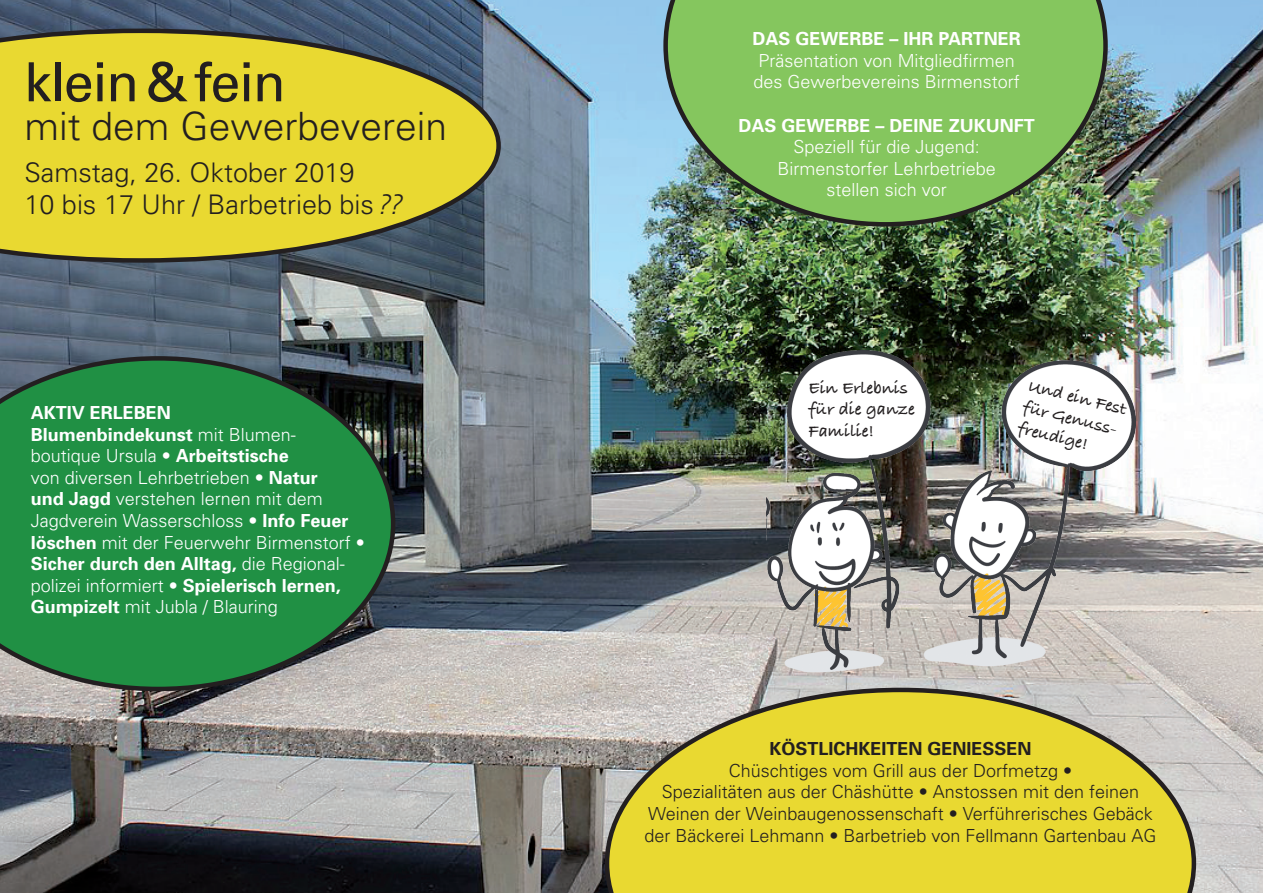
<style>
.page{position:relative;width:1263px;height:893px;background:#fff}
.page>*{position:absolute;margin:0;border:0;box-sizing:border-box;transform-origin:0 0}
.t1{font:54px "Univers";letter-spacing:-.025em;color:#231f20}
.t2{font:300 39px "Univers";color:#231f20}
.t3{font:300 27px/32.4px "Univers";color:#231f20}
.t4{font:300 18px/21.6px "Univers";color:#fff}
.t5{font:300 18px/21.6px "Univers";color:#231f20;text-align:center}
.t6{font:18px/21.6px "Bradley Hand ITCTT Bold";color:#231f20}
.t7{font:700 18px "Univers";color:#fff}
.t8{font:700 18px "Univers";color:#231f20}
.s1{font-style:italic}
.s2{font-weight:700}
</style>
<div class="page">
<img style="left:0;top:0;width:1263px;height:893px">
<img style="left:766px;top:329px;width:370px;height:345px">
<svg style="left:0;top:29px;width:501px;height:234px;background:#c7bd3b"></svg>
<img style="left:663px;top:0;width:445px;height:227px">
<svg style="left:605px;top:688px;width:591px;height:205px;background:#dccf4a"></svg>
<svg style="left:0;top:356px;width:395px;height:335px;background:#2b874a"></svg>
<h1 class="t1" style="left:24px;top:51px;width:263px">klein&amp;fein</h1>
<h2 class="t2" style="left:24px;top:103px;width:424px">mit dem Gewerbeverein</h2>
<h3 class="t3" style="left:24px;top:156px;width:379px">Samstag, 26. Oktober 2019<br>10 bis 17 Uhr / Barbetrieb bis<span class="s1">??</span></h3>
<p class="t4" style="left:31px;top:402px;width:336px"><span class="s2">AKTIV ERLEBEN<br>Blumenbindekunst</span> mit Blumen&shy;boutique Ursula • <span class="s2">Arbeitstische<br></span>von diversen Lehrbetrieben • <span class="s2">Natur<br>und Jagd</span> verstehen lernen mit dem Jagdverein Wasserschloss • <span class="s2">Info Feuer löschen</span> mit der Feuerwehr Birmenstorf • <span class="s2">Sicher durch den Alltag,</span> die Regional&shy;polizei informiert • <span class="s2">Spielerisch lernen, Gumpizelt</span> mit Jubla / Blauring</p>
<p class="t7" style="left:752px;top:28px;width:270px">DAS GEWERBE – IHR PARTNER</p>
<p class="t4" style="left:754px;top:50px;width:268px">Präsentation von Mitgliedfirmen des Gewerbevereins Birmenstorf</p>
<p class="t7" style="left:739px;top:114px;width:298px">DAS GEWERBE – DEINE ZUKUNFT</p>
<p class="t4" style="left:778px;top:136px;width:220px;text-align:center">Speziell für die Jugend:<br>Birmenstorfer Lehrbetriebe stellen sich vor</p>
<p class="t6" style="left:808px;top:376px;width:108px">Ein Erlebnis für die ganze<br>Familie!</p>
<p class="t6" style="left:1031px;top:374px;width:102px;rotate:14deg">Und ein Fest für Genuss&shy;freudige!</p>
<p class="t8" style="left:769px;top:738px;width:88px">Köstlichkeiten</p>
<p class="t8" style="left:927px;top:738px;width:13px">geniessen</p>
<p class="t5" style="left:644px;top:760px;width:514px">Chüschtiges vom Grill aus der Dorfmetzg •<br>Spezialitäten aus der Chäshütte • Anstossen mit den feinen Weinen der Weinbaugenossenschaft • Verführerisches Gebäck der Bäckerei Lehmann • Barbetrieb von Fellmann Gartenbau AG</p>
</div>
